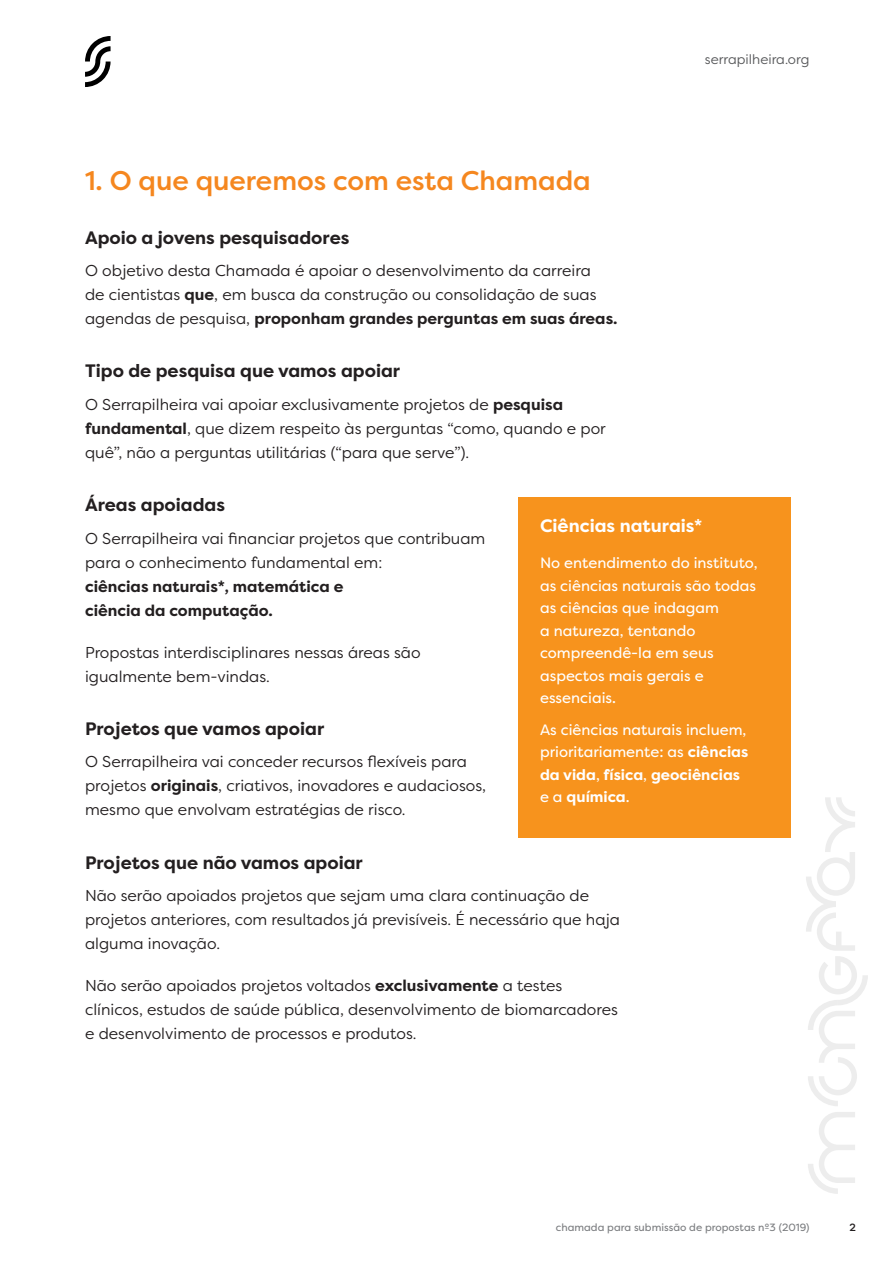
<style>
.page{position:relative;width:893px;height:1263px;background:#fff}
.page>*{position:absolute;margin:0;border:0;box-sizing:border-box;transform-origin:0 0}
.Títulos_1{font:500 27px "Filson Pro";color:#f5871f}
.Titulo_2{font:700 18px "Filson Pro";color:#231f20}
.Subtitulo_BOX{font:700 18px "Filson Pro";color:#fff}
.t1{font:15.75px/24px "Filson Pro";color:#231f20}
.Texto_Box{font:15px/22.5px "Filson Pro";color:#fff}
.t2{font:13.5px "Filson Pro";color:#57585a}
.t3{font:10.5px "Filson Pro";color:#7a7c7f}
.t4{font:500 10.5px "Filson Pro";color:#231f20}
.s1{font-weight:700}
</style>
<div class="page">
<svg style="left:85px;top:36px;width:26px;height:51px"></svg>
<svg style="left:806px;top:797px;width:62px;height:309px"></svg>
<svg style="left:808px;top:1112px;width:47px;height:82px"></svg>
<div style="left:519px;top:497px;width:272px;height:341px;background:#f7931d"></div>
<p class="t2" style="left:705px;top:51px;width:106px">serrapilheira.org</p>
<p class="Títulos_1" style="left:85px;top:162px;width:507px">1. O que queremos com esta Chamada</p>
<p class="Titulo_2" style="left:85px;top:226px;width:266px">Apoio a jovens pesquisadores</p>
<p class="t1" style="left:85px;top:258px;width:534px">O objetivo desta Chamada é apoiar o desenvolvimento da carreira<br>de cientistas <span class="s1">que</span>, em busca da construção ou consolidação de suas agendas de pesquisa, <span class="s1">proponham grandes perguntas em suas áreas.</span></p>
<p class="Titulo_2" style="left:85px;top:360px;width:317px">Tipo de pesquisa que vamos apoiar</p>
<p class="t1" style="left:85px;top:392px;width:522px">O Serrapilheira vai apoiar exclusivamente projetos de <span class="s1">pesquisa fundamental</span>, que dizem respeito às perguntas “como, quando e por quê”, não a perguntas utilitárias (“para que serve”).</p>
<p class="Titulo_2" style="left:85px;top:493px;width:142px">Áreas apoiadas</p>
<p class="t1" style="left:85px;top:526px;width:402px">O Serrapilheira vai financiar projetos que contribuam para o conhecimento fundamental em:<br><span class="s1">ciências naturais*, matemática e<br>ciência da computação.</span></p>
<p class="t1" style="left:85px;top:640px;width:337px">Propostas interdisciplinares nessas áreas são igualmente bem-vindas.</p>
<p class="Titulo_2" style="left:85px;top:717px;width:241px">Projetos que vamos apoiar</p>
<p class="t1" style="left:85px;top:749px;width:403px">O Serrapilheira vai conceder recursos flexíveis para projetos <span class="s1">originais</span>, criativos, inovadores e audaciosos, mesmo que envolvam estratégias de risco.</p>
<p class="Titulo_2" style="left:85px;top:851px;width:279px">Projetos que não vamos apoiar</p>
<p class="t1" style="left:85px;top:883px;width:537px">Não serão apoiados projetos que sejam uma clara continuação de projetos anteriores, com resultados já previsíveis. É necessário que haja alguma inovação.</p>
<p class="t1" style="left:85px;top:973px;width:534px">Não serão apoiados projetos voltados <span class="s1">exclusivamente</span> a testes clínicos, estudos de saúde pública, desenvolvimento de biomarcadores e desenvolvimento de processos e produtos.</p>
<p class="Subtitulo_BOX" style="left:540px;top:515px;width:164px">Ciências naturais*</p>
<p class="Texto_Box" style="left:540px;top:551px;width:219px">No entendimento do instituto, as ciências naturais são todas as ciências que indagam<br>a natureza, tentando compreendê-la em seus aspectos mais gerais e essenciais.</p>
<p class="Texto_Box" style="left:540px;top:718px;width:210px">As ciências naturais incluem, prioritariamente: as <span class="s1">ciências da vida</span>, <span class="s1">física</span>, <span class="s1">geociências </span>e a <span class="s1">química</span>.</p>
<p class="t3" style="left:556px;top:1220px;width:255px">chamada para submissão de propostas nº3 (2019)</p>
<p class="t4" style="left:849px;top:1220px;width:8px">2</p>
</div>
